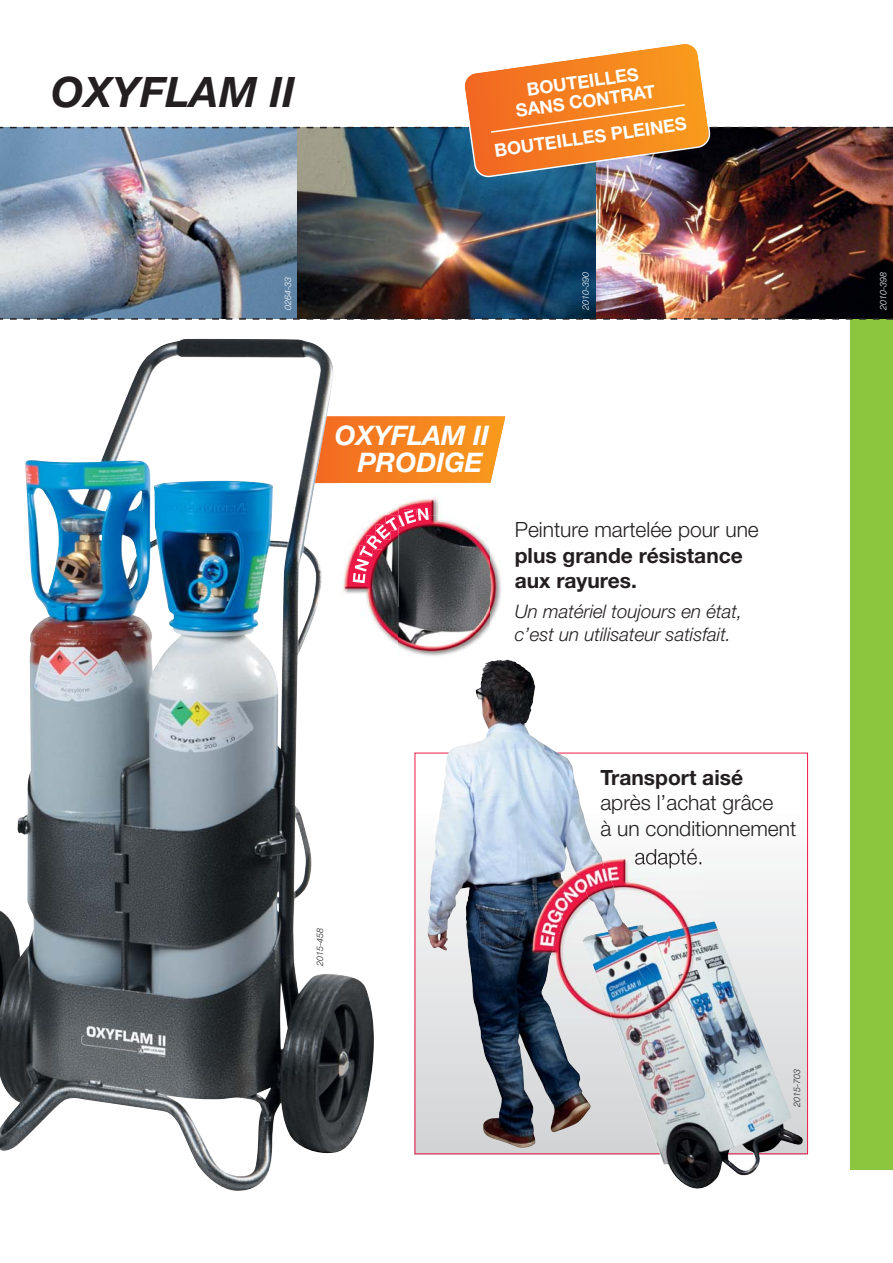
<style>
.page{position:relative;width:893px;height:1263px;background:#fff}
.page>*{position:absolute;margin:0;border:0;box-sizing:border-box;transform-origin:0 0}
.t1{font:italic 700 42px "Helvetica Neue";letter-spacing:.01em;color:#231f20}
.t2{font:italic 700 27px/27px "Helvetica Neue";color:#fff;text-align:right}
.t3{font:300 21px/25.5px "Helvetica Neue";color:#231f20}
.t4{font:700 21px/25.5px "Helvetica Neue";color:#231f20}
.t5{font:italic 300 18.75px/23.2px "Helvetica Neue";color:#231f20}
.t6{font:700 18px/19.5px "Helvetica Neue";color:#fff;text-align:center}
.t7{font:italic 300 9px "Helvetica Neue";color:#fff}
.t8{font:italic 300 9px "Helvetica Neue";color:#231f20}
</style>
<div class="page">
<img style="left:0;top:44px;width:893px;height:1147px">
<h1 class="t1" style="left:51px;top:77px;width:245px">OXYFLAM II</h1>
<p class="t6" style="left:512px;top:83px;width:142px;rotate:-8deg">BOUTEILLES<br>SANS CONTRAT</p>
<p class="t6" style="left:493px;top:142px;width:195px;rotate:-8deg">BOUTEILLES PLEINES</p>
<p class="t7" style="left:285px;top:310px;width:35px;rotate:-90deg">0264-33</p>
<p class="t7" style="left:583px;top:310px;width:40px;rotate:-90deg">2010-390</p>
<p class="t7" style="left:880px;top:310px;width:40px;rotate:-90deg">2010-398</p>
<p class="t2" style="left:335px;top:424px;width:156px">OXYFLAM II<br>PRODIGE</p>
<p class="t3" style="left:515px;top:519px;width:246px">Peinture martelée pour une</p>
<p class="t4" style="left:515px;top:544px;width:230px">plus grande résistance aux rayures.</p>
<p class="t5" style="left:515px;top:601px;width:229px">Un matériel toujours en état, c’est un utilisateur satisfait.</p>
<p class="t8" style="left:317px;top:966px;width:40px;rotate:-90deg">2015-458</p>
<p class="t4" style="left:600px;top:766px;width:144px">Transport aisé</p>
<p class="t3" style="left:600px;top:792px;width:197px">après l’achat grâce<br>à un conditionnement</p>
<p class="t3" style="left:634px;top:846px;width:70px">adapté.</p>
<p class="t8" style="left:794px;top:1107px;width:40px;rotate:-90deg">2015-703</p>
</div>
